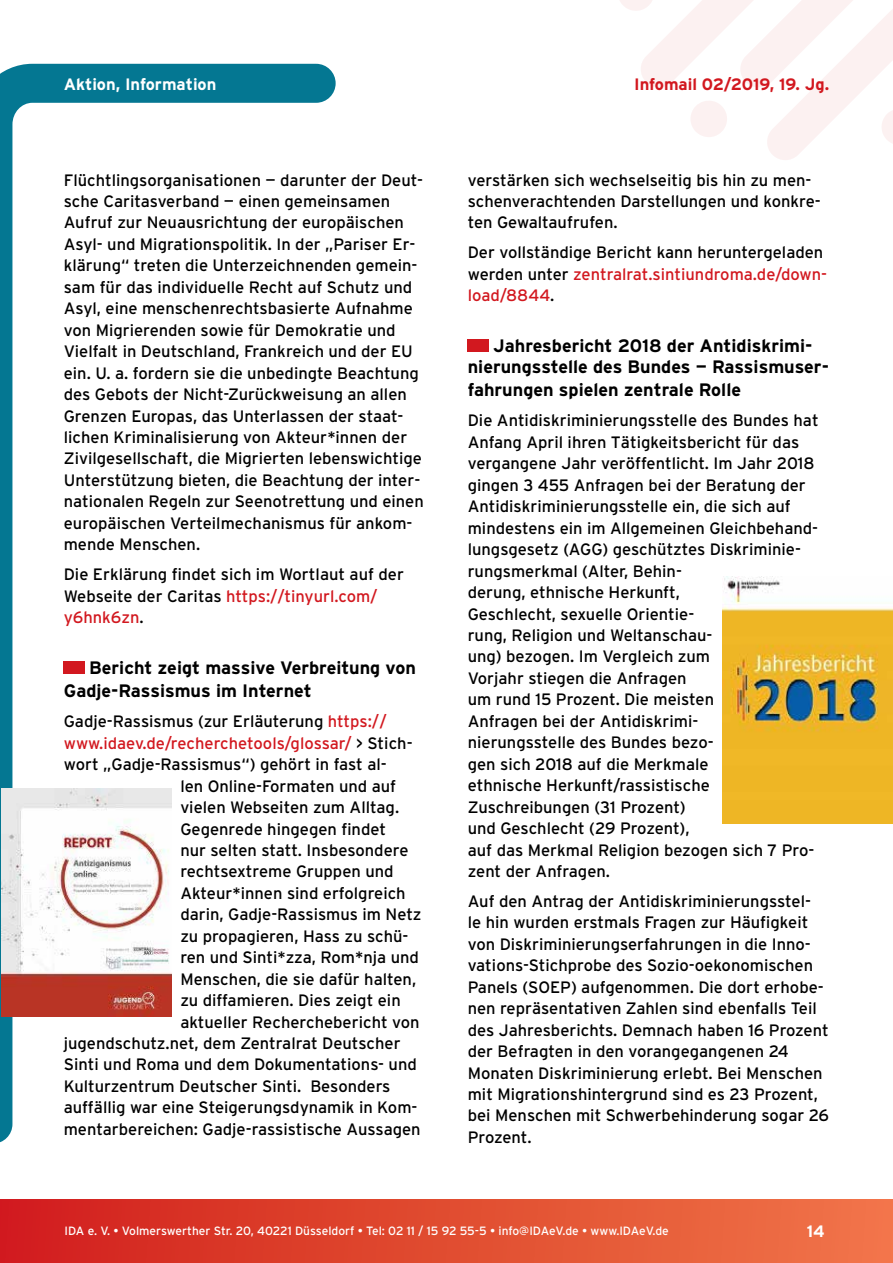
<style>
.page{position:relative;width:893px;height:1263px;background:#fff}
.page>*{position:absolute;margin:0;border:0;box-sizing:border-box;transform-origin:0 0}
.t1{font:700 18px/23.4px "Interstate";color:#000}
.t2{font:16.5px/21.5px "Interstate";color:#000}
.t3{font:16.5px "Interstate";color:#d2181f}
.t4{font:700 16.5px "Interstate";color:#d2181f}
.t5{font:700 16.5px "Interstate";color:#fff}
.t6{font:12px "Interstate";color:#fff}
.s1{color:#d2181f}
.s2{color:#000}
</style>
<div class="page">
<div style="left:0;top:1199px;width:893px;height:64px;background:linear-gradient(to right,#d11f1c,#f17748)"></div>
<svg style="left:620px;top:0;width:273px;height:160px"></svg>
<svg style="left:0;top:64px;width:336px;height:1079px"></svg>
<div style="left:64px;top:661px;width:21px;height:13px;background:#d2181f"></div>
<div style="left:468px;top:339px;width:21px;height:13px;background:#d2181f"></div>
<img style="left:2px;top:789px;width:170px;height:228px">
<img style="left:723px;top:576px;width:170px;height:248px">
<p class="t5" style="left:64px;top:74px;width:154px">Aktion, Information</p>
<p class="t2" style="left:64px;top:169px;width:362px">Flüchtlingsorganisationen — darunter der Deut&shy;sche Caritasverband — einen gemeinsamen Aufruf zur Neuausrichtung der europäischen Asyl- und Migrationspolitik. In der „Pariser Er&shy;klärung“ treten die Unterzeichnenden gemein&shy;sam für das individuelle Recht auf Schutz und Asyl, eine menschenrechtsbasierte Aufnahme von Migrierenden sowie für Demokratie und Vielfalt in Deutschland, Frankreich und der EU ein. U. a. fordern sie die unbedingte Beachtung des Gebots der Nicht-Zurückweisung an allen Grenzen Europas, das Unterlassen der staat&shy;lichen Kriminalisierung von Akteur*innen der Zivilgesellschaft, die Migrierten lebenswichtige Unterstützung bieten, die Beachtung der inter&shy;nationalen Regeln zur Seenotrettung und einen europäischen Verteilmechanismus für ankom&shy;mende Menschen.</p>
<p class="t2" style="left:64px;top:563px;width:342px">Die Erklärung findet sich im Wortlaut auf der<br>Webseite der Caritas <span class="s1">https://tinyurl.com/ y6hnk6zn</span>.</p>
<p class="t1" style="left:64px;top:656px;width:354px;text-indent:26px">Bericht zeigt massive Verbreitung von<br>Gadje-Rassismus im Internet</p>
<p class="t2" style="left:64px;top:710px;width:324px">Gadje-Rassismus (zur Erläuterung <span class="s1">https://</span></p>
<p class="t3" style="left:64px;top:734px;width:350px">www.idaev.de/recherchetools/glossar/ <span class="s2">&gt; Stich-</span></p>
<p class="t2" style="left:64px;top:753px;width:325px">wort „Gadje-Rassismus“) gehört in fast al-</p>
<p class="t2" style="left:180px;top:775px;width:217px">len Online-Formaten und auf</p>
<p class="t2" style="left:180px;top:796px;width:220px">vielen Webseiten zum Alltag.</p>
<p class="t2" style="left:180px;top:818px;width:207px">Gegenrede hingegen findet</p>
<p class="t2" style="left:180px;top:839px;width:230px">nur selten statt. Insbesondere</p>
<p class="t2" style="left:180px;top:861px;width:215px">rechtsextreme Gruppen und</p>
<p class="t2" style="left:180px;top:882px;width:227px">Akteur*innen sind erfolgreich</p>
<p class="t2" style="left:180px;top:904px;width:243px">darin, Gadje-Rassismus im Netz</p>
<p class="t2" style="left:180px;top:925px;width:230px">zu propagieren, Hass zu schü-</p>
<p class="t2" style="left:180px;top:946px;width:240px">ren und Sinti*zza, Rom*nja und</p>
<p class="t2" style="left:180px;top:968px;width:237px">Menschen, die sie dafür halten,</p>
<p class="t2" style="left:180px;top:989px;width:222px">zu diffamieren. Dies zeigt ein</p>
<p class="t2" style="left:180px;top:1011px;width:241px">aktueller Recherchebericht von</p>
<p class="t2" style="left:64px;top:1032px;width:338px">jugendschutz.net, dem Zentralrat Deutscher</p>
<p class="t2" style="left:64px;top:1054px;width:355px">Sinti und Roma und dem Dokumentations- und</p>
<p class="t2" style="left:64px;top:1075px;width:328px">Kulturzentrum Deutscher Sinti. Besonders</p>
<p class="t2" style="left:64px;top:1097px;width:355px">auffällig war eine Steigerungsdynamik in Kom-</p>
<p class="t2" style="left:64px;top:1118px;width:358px">mentarbereichen: Gadje-rassistische Aussagen</p>
<p class="t4" style="left:634px;top:74px;width:197px">Infomail 02/2019, 19. Jg.</p>
<p class="t2" style="left:468px;top:169px;width:355px">verstärken sich wechselseitig bis hin zu men&shy;schenverachtenden Darstellungen und konkre&shy;ten Gewaltaufrufen.</p>
<p class="t2" style="left:468px;top:242px;width:361px">Der vollständige Bericht kann heruntergeladen werden unter <span class="s1">zentralrat.sintiundroma.de/down&shy;load/8844</span>.</p>
<p class="t1" style="left:468px;top:335px;width:363px;line-height:21px;text-align:center">Jahresbericht 2018 der Antidiskrimi&shy;nierungsstelle des Bundes — Rassismuser-</p>
<p class="t1" style="left:468px;top:378px;width:275px">fahrungen spielen zentrale Rolle</p>
<p class="t2" style="left:468px;top:410px;width:352px">Die Antidiskriminierungsstelle des Bundes hat Anfang April ihren Tätigkeitsbericht für das vergangene Jahr veröffentlicht. Im Jahr 2018 gingen 3 455 Anfragen bei der Beratung der Antidiskriminierungsstelle ein, die sich auf mindestens ein im Allgemeinen Gleichbehand&shy;lungsgesetz (AGG) geschütztes Diskriminie&shy;rungsmerkmal (Alter, Behin-<br>derung, ethnische Herkunft,<br>Geschlecht, sexuelle Orientie-<br>rung, Religion und Weltanschau-<br>ung) bezogen. Im Vergleich zum<br>Vorjahr stiegen die Anfragen<br>um rund 15 Prozent. Die meisten<br>Anfragen bei der Antidiskrimi-<br>nierungsstelle des Bundes bezo-<br>gen sich 2018 auf die Merkmale<br>ethnische Herkunft/rassistische Zuschreibungen (31 Prozent)<br>und Geschlecht (29 Prozent),<br>auf das Merkmal Religion bezogen sich 7 Pro&shy;zent der Anfragen.</p>
<p class="t2" style="left:468px;top:890px;width:363px">Auf den Antrag der Antidiskriminierungsstel-<br>le hin wurden erstmals Fragen zur Häufigkeit von Diskriminierungserfahrungen in die Inno&shy;vations-Stichprobe des Sozio-oekonomischen Panels (SOEP) aufgenommen. Die dort erhobe&shy;nen repräsentativen Zahlen sind ebenfalls Teil des Jahresberichts. Demnach haben 16 Prozent der Befragten in den vorangegangenen 24<br>Monaten Diskriminierung erlebt. Bei Menschen mit Migrationshintergrund sind es 23 Prozent, bei Menschen mit Schwerbehinderung sogar 26<br>Prozent.</p>
<p class="t6" style="left:65px;top:1224px;width:606px">IDA e. V. • Volmerswerther Str. 20, 40221 Düsseldorf • Tel: 02 11 / 15 92 55-5 • info@IDAeV.de • www.IDAeV.de</p>
<p class="t5" style="left:807px;top:1222px;width:19px">14</p>
</div>
